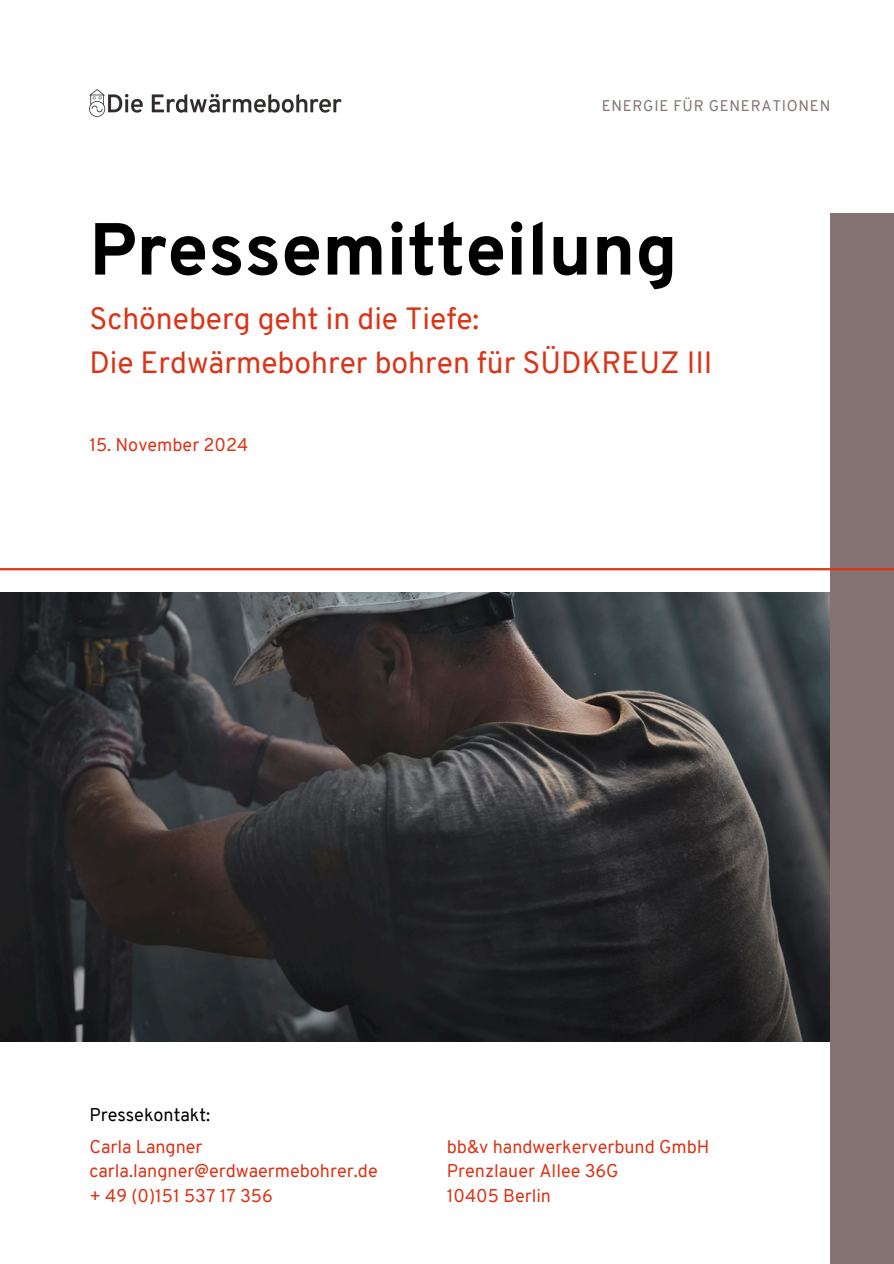
<style>
.page{position:relative;width:894px;height:1264px;background:#fff}
.page>*{position:absolute;margin:0;border:0;box-sizing:border-box;transform-origin:0 0}
.t1{font:800 73.5px "Overpass";color:#000}
.t2{font:30px/43.8px "Overpass";color:#db3417}
.t3{font:18px/24.8px "Overpass";color:#db3417}
.t4{font:18px "Overpass";color:#000}
.t5{font:15px "Overpass";letter-spacing:.05em;color:#857373}
</style>
<div class="page">
<img style="left:0;top:592px;width:830px;height:449px">
<div style="left:830px;top:213px;width:63px;height:1050px;background:#857373"></div>
<hr style="left:0;top:568px;width:893px;height:2px;background:#db3417">
<img style="left:89px;top:89px;width:253px;height:28px">
<h3 class="t5" style="left:601px;top:99px;width:230px">ENERGIE FÜR GENERATIONEN</h3>
<p class="t1" style="left:89px;top:219px;width:589px">Pressemitteilung</p>
<h1 class="t2" style="left:89px;top:300px;width:624px">Schöneberg geht in die Tiefe:<br>Die Erdwärmebohrer bohren für SÜDKREUZ III</h1>
<h3 class="t3" style="left:89px;top:434px;width:160px">15. November 2024</h3>
<h3 class="t4" style="left:89px;top:1107px;width:122px">Pressekontakt:</h3>
<h2 class="t3" style="left:89px;top:1135px;width:290px">Carla Langner carla.langner@erdwaermebohrer.de + 49 (0)151 537 17 356</h2>
<h3 class="t3" style="left:446px;top:1135px;width:264px">bb&amp;v handwerkerverbund GmbH<br>Prenzlauer Allee 36G<br>10405 Berlin</h3>
</div>
